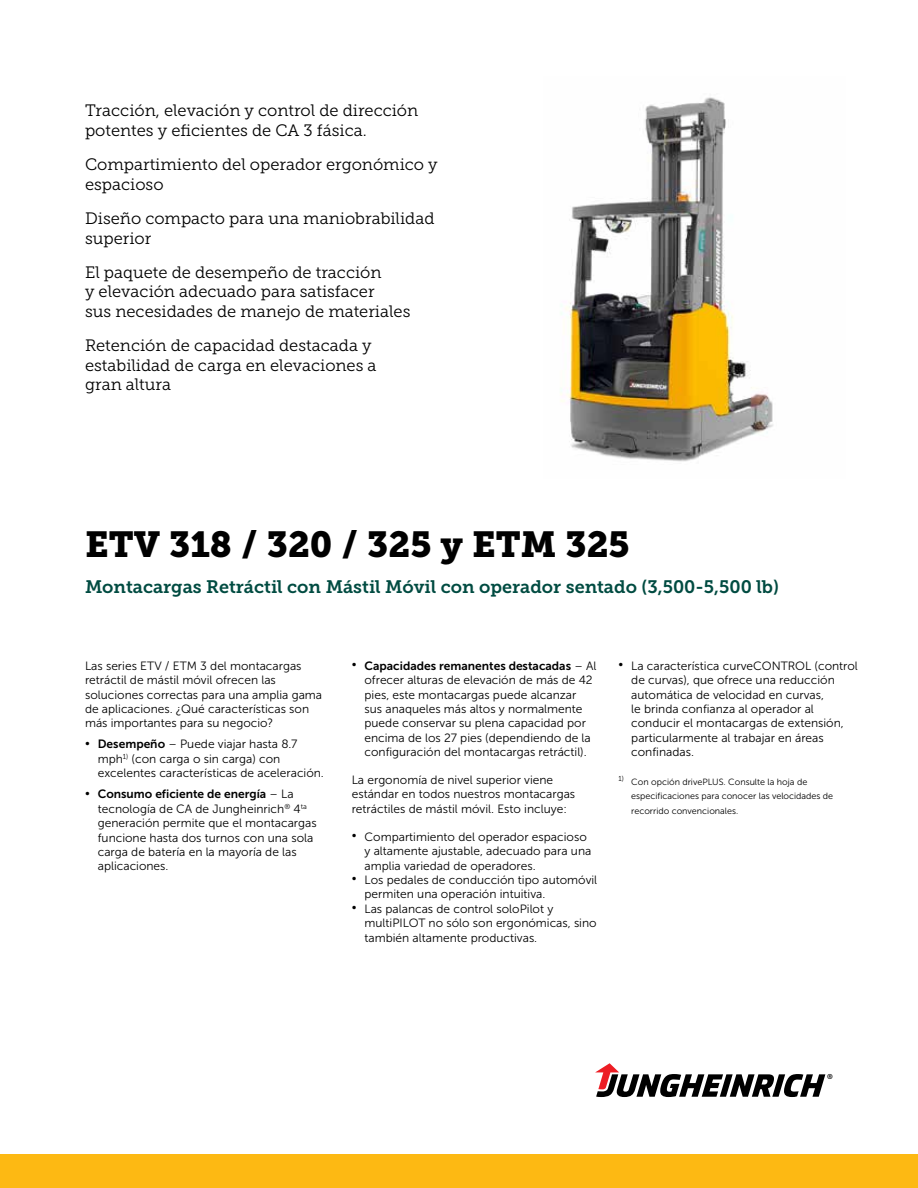
<style>
.page{position:relative;width:918px;height:1188px;background:#fff}
.page>*{position:absolute;margin:0;border:0;box-sizing:border-box;transform-origin:0 0}
.t1{font:36px "Museo Slab 900";color:#000}
.t2{font:18px "Museo Slab 700";color:#004b41}
.t3{font:16.5px/19.5px "Museo Slab 300";color:#000}
.t4{font:12px/14.4px "Museo Sans 300";color:#000}
.t5{font:12px "Museo Sans 700";color:#000}
.t6{font:9px/14.4px "Museo Sans 300";color:#000}
.t7{font:7.05px "Museo Sans 700";color:#000}
.s1{font-family:"Museo Sans 700"}
.s2{font-family:"Museo Sans 300"}
</style>
<div class="page">
<img style="left:560px;top:97px;width:213px;height:365px">
<svg style="left:595px;top:1063px;width:230px;height:34px"></svg>
<div style="left:0;top:1155px;width:918px;height:33px;background:#fdb913"></div>
<h3 class="t3" style="left:85px;top:101px;width:335px">Tracción, elevación y control de dirección potentes y eficientes de CA 3 fásica.</h3>
<h3 class="t3" style="left:85px;top:155px;width:354px">Compartimiento del operador ergonómico y espacioso</h3>
<h3 class="t3" style="left:85px;top:209px;width:351px">Diseño compacto para una maniobrabilidad superior</h3>
<h3 class="t3" style="left:85px;top:263px;width:327px">El paquete de desempeño de tracción<br>y elevación adecuado para satisfacer<br>sus necesidades de manejo de materiales</h3>
<h3 class="t3" style="left:85px;top:336px;width:293px">Retención de capacidad destacada y estabilidad de carga en elevaciones a gran altura</h3>
<h1 class="t1" style="left:85px;top:524px;width:546px">ETV 318 / 320 / 325 y ETM 325</h1>
<h2 class="t2" style="left:85px;top:577px;width:695px">Montacargas Retráctil con Mástil Móvil con operador sentado (3,500-5,500 lb)</h2>
<p class="t4" style="left:85px;top:658px;width:239px">Las series ETV / ETM 3 del montacargas retráctil de mástil móvil ofrecen las soluciones correctas para una amplia gama de aplicaciones. ¿Qué características son más importantes para su negocio?</p>
<p class="t4" style="left:98px;top:737px;width:228px;text-indent:-13px">• <span class="s1">Desempeño</span> – Puede viajar hasta 8.7 mph<sup>1)</sup> (con carga o sin carga) con excelentes características de aceleración.</p>
<p class="t5" style="left:85px;top:788px;width:210px"><span class="s2">•</span> Consumo eficiente de energía <span class="s2">– La</span></p>
<p class="t4" style="left:98px;top:802px;width:220px">tecnología de CA de Jungheinrich<sup>®</sup> 4<sup>ta </sup>generación permite que el montacargas funcione hasta dos turnos con una sola carga de batería en la mayoría de las aplicaciones.</p>
<p class="t5" style="left:352px;top:659px;width:246px"><span class="s2">•</span> Capacidades remanentes destacadas <span class="s2">– Al</span></p>
<p class="t4" style="left:365px;top:673px;width:230px">ofrecer alturas de elevación de más de 42 pies, este montacargas puede alcanzar sus anaqueles más altos y normalmente puede conservar su plena capacidad por encima de los 27 pies (dependiendo de la configuración del montacargas retráctil).</p>
<p class="t4" style="left:352px;top:773px;width:225px">La ergonomía de nivel superior viene estándar en todos nuestros montacargas retráctiles de mástil móvil. Esto incluye:</p>
<p class="t4" style="left:365px;top:829px;width:228px;text-indent:-13px">• Compartimiento del operador espacioso y altamente ajustable, adecuado para una amplia variedad de operadores.</p>
<p class="t4" style="left:365px;top:873px;width:234px;text-indent:-13px">• Los pedales de conducción tipo automóvil permiten una operación intuitiva.</p>
<p class="t4" style="left:365px;top:901px;width:234px;text-indent:-13px">• Las palancas de control soloPilot y multiPILOT no sólo son ergonómicas, sino también altamente productivas.</p>
<p class="t4" style="left:631px;top:658px;width:228px;text-indent:-13px">• La característica curveCONTROL (control de curvas), que ofrece una reducción automática de velocidad en curvas,<br>le brinda confianza al operador al conducir el montacargas de extensión, particularmente al trabajar en áreas confinadas.</p>
<p class="t6" style="left:631px;top:775px;width:203px;text-indent:-13px"><sup>1)</sup> Con opción drivePLUS. Consulte la hoja de especificaciones para conocer las velocidades de recorrido convencionales.</p>
<p class="t7" style="left:827px;top:1073px;width:7px">®</p>
</div>
